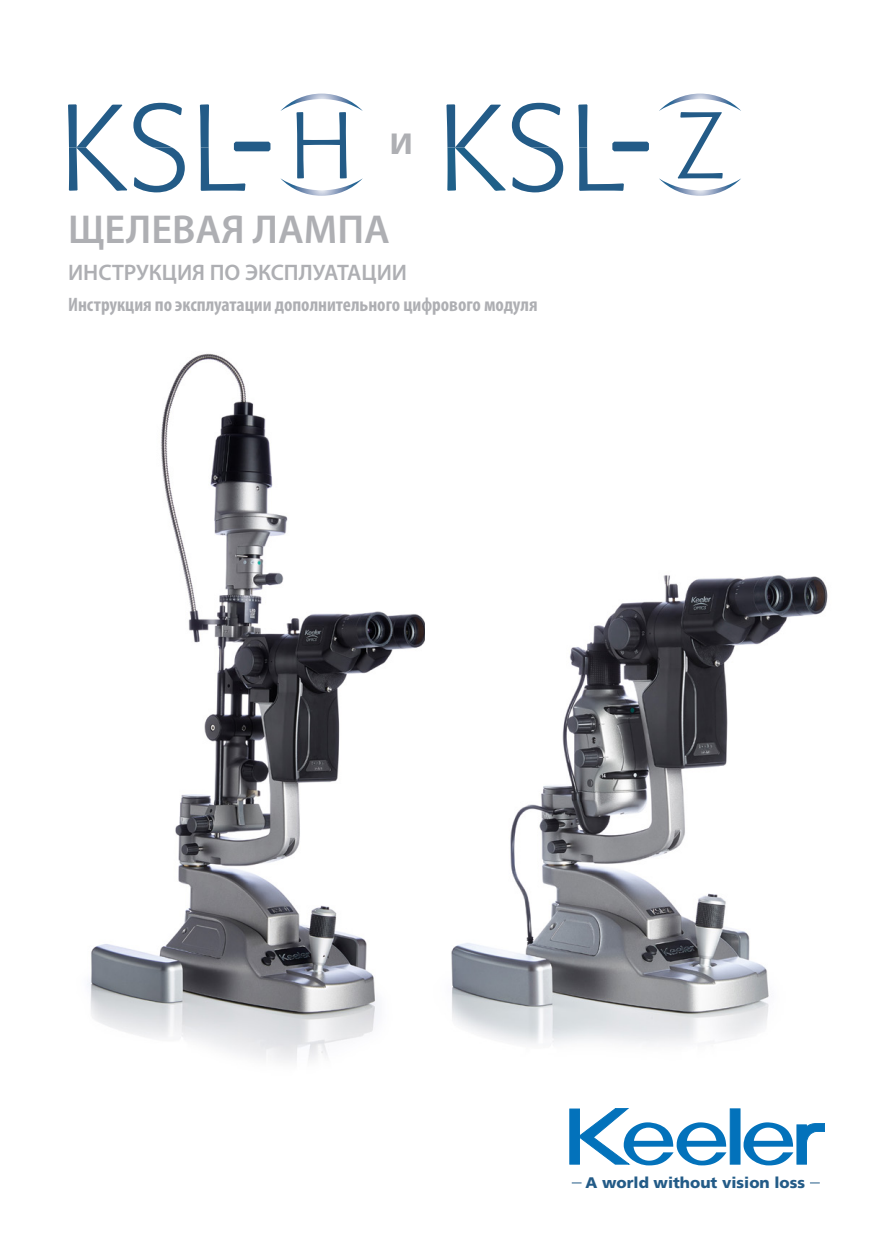
<style>
.page{position:relative;width:893px;height:1259px;background:#fff}
.page>*{position:absolute;margin:0;border:0;box-sizing:border-box;transform-origin:0 0}
.t1{font:600 42px "Myriad Pro";color:#aeafb3}
.t2{font:600 40.5px "Myriad Pro";color:#aeafb3}
.Sub_Title{font:600 22.5px "Myriad Pro";color:#aeafb3}
.Series{font:700 condensed 19.5px "Myriad Pro";color:#aeafb3}
.t3{font:900 15.3px "Frutiger";color:#235b87}
</style>
<div class="page">
<img style="left:87px;top:353px;width:338px;height:708px">
<img style="left:451px;top:575px;width:377px;height:567px">
<svg style="left:570px;top:1108px;width:156px;height:57px"></svg>
<div style="left:730px;top:1109px;width:10px;height:55px;background:#0372bb;border:1px solid #0573bb"></div>
<svg style="left:743px;top:1122px;width:82px;height:43px"></svg>
<div style="left:234px;top:142px;width:36px;height:9px;background:#235b87;border-radius:2px"></div>
<svg style="left:68px;top:104px;width:59px;height:87px"></svg>
<svg style="left:133px;top:103px;width:52px;height:89px"></svg>
<svg style="left:200px;top:104px;width:45px;height:87px"></svg>
<svg style="left:280px;top:94px;width:83px;height:102px"></svg>
<div style="left:612px;top:142px;width:37px;height:9px;background:#235b87;border-radius:2px"></div>
<svg style="left:446px;top:104px;width:60px;height:87px"></svg>
<svg style="left:512px;top:103px;width:51px;height:89px"></svg>
<svg style="left:578px;top:104px;width:46px;height:87px"></svg>
<svg style="left:659px;top:94px;width:82px;height:102px"></svg>
<p class="t1" style="left:389px;top:113px;width:26px">и</p>
<p class="t2" style="left:68px;top:204px;width:323px">ЩЕЛЕВАЯ ЛАМПА</p>
<p class="Sub_Title" style="left:68px;top:258px;width:341px">ИНСТРУКЦИЯ ПО ЭКСПЛУАТАЦИИ</p>
<p class="Series" style="left:68px;top:292px;width:471px">Инструкция по эксплуатации дополнительного цифрового модуля</p>
<p class="t3" style="left:585px;top:1173px;width:221px">A world without vision loss</p>
</div>
